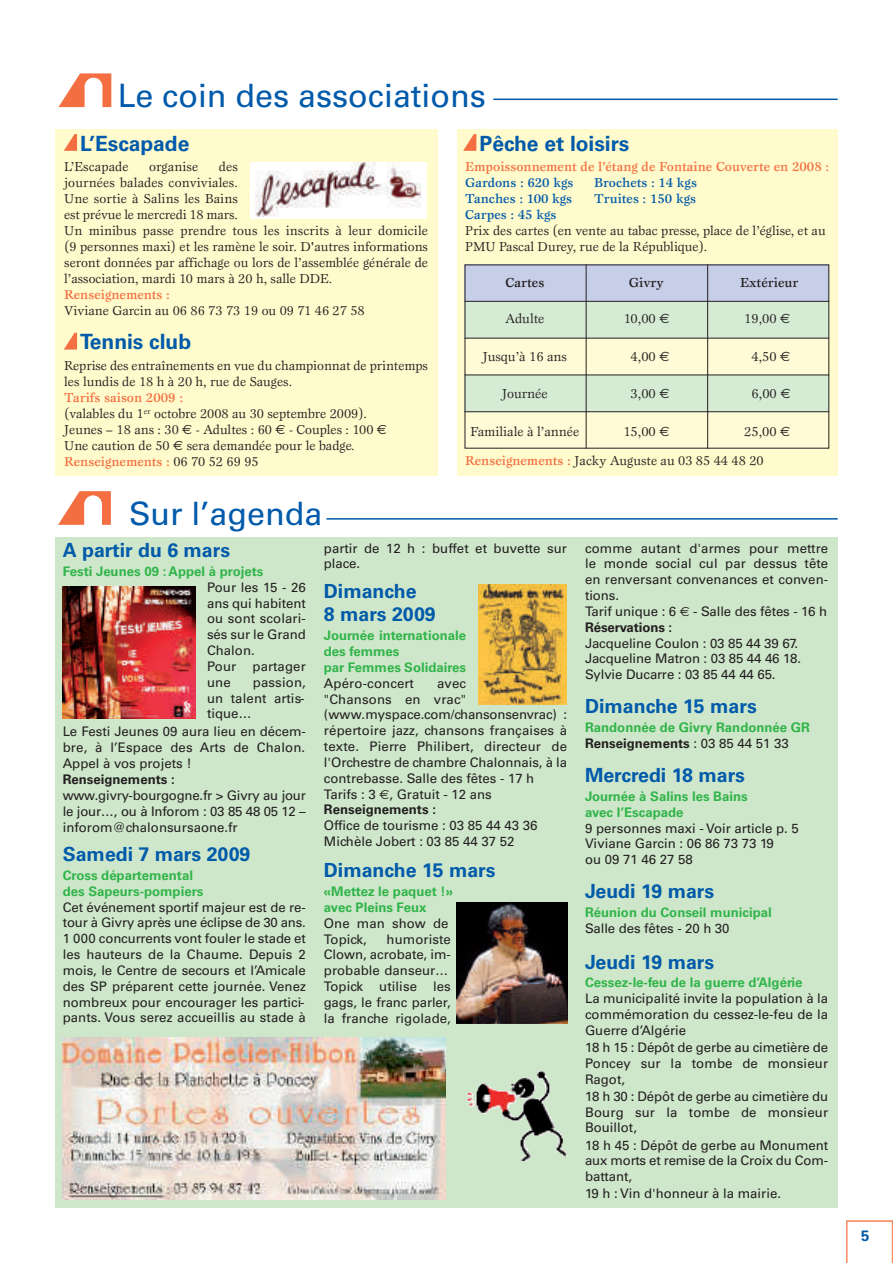
<style>
.page{position:relative;width:893px;height:1263px;background:#fff}
.page>*{position:absolute;margin:0;border:0;box-sizing:border-box;transform-origin:0 0}
.t1{font:32.25px "Univers";color:#015aaa}
.t2{font:700 21px "Univers";color:#015aaa}
.t3{font:700 19.5px/23.4px "Univers";color:#015aaa}
.t4{font:700 15px "Univers";color:#015aaa}
.t5{font:13.5px "Esprit";color:#231f20}
.t6{font:500 13.5px "Esprit";color:#231f20}
.t7{font:13.35px/16px "Esprit";color:#231f20}
.t8{font:500 13.35px "Esprit";color:#015aaa}
.t9{font:500 13.35px "Esprit";color:#f36f42}
.t10{font:13.2px/15.9px "Univers";color:#231f20}
.t11{font:700 13.2px/15.9px "Univers";color:#31b44a}
.t12{font:700 13.2px "Univers";color:#231f20}
.s1{font-family:"Euro Sans"}
.s2{font-weight:500;color:#f36f42}
.s3{font-weight:700}
.s4{color:#231f20}
.s5{font-weight:400;color:#231f20}
</style>
<div class="page">
<svg style="left:846px;top:1220px;width:47px;height:43px"></svg>
<div style="left:55px;top:129px;width:382px;height:346px;background:#fffbcc"></div>
<div style="left:457px;top:129px;width:381px;height:347px;background:#fffbcc"></div>
<svg style="left:64px;top:134px;width:13px;height:17px"></svg>
<svg style="left:463px;top:134px;width:13px;height:17px"></svg>
<svg style="left:64px;top:333px;width:13px;height:17px"></svg>
<hr style="left:493px;top:99px;width:345px;height:1px;background:#015aaa">
<div style="left:55px;top:537px;width:783px;height:671px;background:#cee7ca"></div>
<svg style="left:58px;top:491px;width:53px;height:34px"></svg>
<hr style="left:326px;top:518px;width:512px;height:2px;background:#015aaa">
<svg style="left:59px;top:73px;width:52px;height:34px"></svg>
<div style="left:250px;top:162px;width:177px;height:57px;background:#fff"></div>
<img style="left:255px;top:162px;width:166px;height:54px">
<div style="left:465px;top:265px;width:364px;height:36px;background:#c7cee8"></div>
<div style="left:465px;top:301px;width:364px;height:37px;background:#d6ebd4"></div>
<div style="left:465px;top:338px;width:364px;height:37px;background:#fffbd6"></div>
<div style="left:465px;top:375px;width:364px;height:37px;background:#d6ebd4"></div>
<div style="left:465px;top:412px;width:364px;height:37px;background:#fffbd6"></div>
<hr style="left:465px;top:301px;width:364px;height:1px;background:#231f20">
<hr style="left:465px;top:338px;width:364px;height:1px;background:#231f20">
<hr style="left:465px;top:375px;width:364px;height:1px;background:#231f20">
<hr style="left:465px;top:411px;width:364px;height:1px;background:#231f20">
<hr style="left:586px;top:265px;width:1px;height:184px;background:#231f20">
<hr style="left:707px;top:265px;width:1px;height:184px;background:#231f20">
<img style="left:63px;top:1037px;width:382px;height:162px">
<img style="left:63px;top:587px;width:132px;height:132px">
<img style="left:457px;top:903px;width:110px;height:121px">
<img style="left:478px;top:585px;width:88px;height:120px">
<img style="left:467px;top:1071px;width:100px;height:91px">
<h1 class="t1" style="left:118px;top:84px;width:370px">Le coin des associations</h1>
<h2 class="t2" style="left:80px;top:136px;width:111px">L’Escapade</h2>
<h2 class="t2" style="left:479px;top:136px;width:151px">Pêche et loisirs</h2>
<p class="t7" style="left:64px;top:160px;width:66px">L’Escapade</p>
<p class="t7" style="left:149px;top:160px;width:51px">organise</p>
<p class="t7" style="left:64px;top:160px;width:365px;text-indent:155px">des<br>journées balades conviviales.<br>Une sortie à Salins les Bains<br>est prévue le mercredi 18 mars.<br>Un minibus passe prendre tous les inscrits à leur domicile (9 personnes maxi) et les ramène le soir. D'autres informations seront données par affichage ou lors de l’assemblée générale de l’association, mardi 10 mars à 20 h, salle DDE.</p>
<p class="t9" style="left:64px;top:290px;width:107px">Renseignements :</p>
<p class="t7" style="left:64px;top:304px;width:302px">Viviane Garcin au 06 86 73 73 19 ou 09 71 46 27 58</p>
<p class="t9" style="left:465px;top:161px;width:365px">Empoissonnement de l’étang de Fontaine Couverte en 2008 :</p>
<p class="t8" style="left:465px;top:177px;width:110px">Gardons : 620 kgs</p>
<p class="t8" style="left:594px;top:177px;width:104px">Brochets : 14 kgs</p>
<p class="t8" style="left:465px;top:193px;width:108px">Tanches : 100 kgs</p>
<p class="t8" style="left:594px;top:193px;width:103px">Truites : 150 kgs</p>
<p class="t8" style="left:465px;top:209px;width:93px">Carpes : 45 kgs</p>
<p class="t7" style="left:465px;top:224px;width:362px">Prix des cartes (en vente au tabac presse, place de l’église, et au<br>PMU Pascal Durey, rue de la République).</p>
<p class="t6" style="left:505px;top:277px;width:40px">Cartes</p>
<p class="t6" style="left:629px;top:277px;width:36px">Givry</p>
<p class="t6" style="left:740px;top:277px;width:60px">Extérieur</p>
<p class="t5" style="left:505px;top:313px;width:41px">Adulte</p>
<p class="t5" style="left:624px;top:313px;width:47px">10,00 <span class="s1">€</span></p>
<p class="t5" style="left:744px;top:313px;width:48px">19,00 <span class="s1">€</span></p>
<p class="t5" style="left:483px;top:351px;width:86px">Jusqu’à 16 ans</p>
<p class="t5" style="left:631px;top:351px;width:40px">4,00 <span class="s1">€</span></p>
<p class="t5" style="left:751px;top:351px;width:40px">4,50 <span class="s1">€</span></p>
<p class="t5" style="left:502px;top:388px;width:47px">Journée</p>
<p class="t5" style="left:631px;top:388px;width:40px">3,00 <span class="s1">€</span></p>
<p class="t5" style="left:752px;top:388px;width:27px">6,00</p>
<p class="t5" style="left:470px;top:426px;width:110px">Familiale à l’année</p>
<p class="t5" style="left:623px;top:426px;width:48px">15,00 <span class="s1">€</span></p>
<p class="t5" style="left:744px;top:426px;width:48px">25,00 <span class="s1">€</span></p>
<h2 class="t2" style="left:80px;top:334px;width:113px">Tennis club</h2>
<p class="t7" style="left:64px;top:358px;width:365px">Reprise des entraînements en vue du championnat de printemps les lundis de 18 h à 20 h, rue de Sauges.</p>
<p class="t7" style="left:64px;top:390px;width:324px"><span class="s2">Tarifs saison 2009 :<br></span>(valables du 1<sup>er</sup> octobre 2008 au 30 septembre 2009).<br>Jeunes – 18 ans : 30 <span class="s1">€</span> - Adultes : 60 <span class="s1">€</span> - Couples : 100 <span class="s1">€ </span>Une caution de 50 <span class="s1">€</span> sera demandée pour le badge.<br><span class="s2">Renseignements :</span> 06 70 52 69 95</p>
<p class="t7" style="left:465px;top:454px;width:300px"><span class="s2">Renseignements :</span> Jacky Auguste au 03 85 44 48 20</p>
<h1 class="t1" style="left:129px;top:501px;width:195px">Sur l’agenda</h1>
<h3 class="t3" style="left:63px;top:540px;width:169px">A partir du 6 mars</h3>
<p class="t11" style="left:63px;top:564px;width:202px">Festi Jeunes 09 : Appel à projets</p>
<p class="t10" style="left:207px;top:580px;width:100px">Pour les 15 - 26 ans qui habitent ou sont scolari&shy;sés sur le Grand<br>Chalon.<br>Pour partager une</p>
<p class="t10" style="left:207px;top:675px;width:100px;text-align:justify;text-indent:46px">passion, un talent artis&shy;tique…</p>
<p class="t10" style="left:63px;top:725px;width:245px;text-align:justify">Le Festi Jeunes 09 aura lieu en décem&shy;bre, à l’Espace des Arts de Chalon.<br>Appel à vos projets !</p>
<p class="t12" style="left:63px;top:774px;width:114px">Renseignements :</p>
<p class="t10" style="left:63px;top:788px;width:245px;text-align:justify">www.givry-bourgogne.fr &gt; Givry au jour le jour…, ou à Inforom : 03 85 48 05 12 – inforom@chalonsursaone.fr</p>
<h3 class="t3" style="left:63px;top:844px;width:189px">Samedi 7 mars 2009</h3>
<p class="t11" style="left:63px;top:868px;width:142px">Cross départemental des Sapeurs-pompiers</p>
<p class="t10" style="left:63px;top:900px;width:245px;text-align:justify">Cet événement sportif majeur est de re&shy;tour à Givry après une éclipse de 30 ans.<br>1 000 concurrents vont fouler le stade et les hauteurs de la Chaume. Depuis 2 mois, le Centre de secours et l’Amicale des SP préparent cette journée. Venez nombreux pour encourager les partici&shy;pants. Vous serez accueillis au stade à</p>
<p class="t10" style="left:324px;top:541px;width:245px">partir de 12 h : buffet et buvette sur place.</p>
<h3 class="t3" style="left:324px;top:581px;width:113px">Dimanche<br>8 mars 2009</h3>
<p class="t11" style="left:324px;top:629px;width:144px">Journée internationale des femmes<br>par Femmes Solidaires</p>
<p class="t10" style="left:324px;top:676px;width:92px">Apéro-concert</p>
<p class="t10" style="left:324px;top:676px;width:245px;text-indent:113px">avec<br>"Chansons en vrac" (www.myspace.com/chansonsenvrac) : répertoire jazz, chansons françaises à texte. Pierre Philibert, directeur de l'Orchestre de chambre Chalonnais, à la contrebasse. Salle des fêtes - 17 h<br>Tarifs : 3 <span class="s1">€</span>, Gratuit - 12 ans<br><span class="s3">Renseignements :</span></p>
<p class="t10" style="left:324px;top:819px;width:215px">Office de tourisme : 03 85 44 43 36<br>Michèle Jobert : 03 85 44 37 52</p>
<h3 class="t3" style="left:324px;top:860px;width:173px">Dimanche 15 mars</h3>
<p class="t11" style="left:324px;top:884px;width:131px">«Mettez le paquet !» avec Pleins Feux</p>
<p class="t10" style="left:324px;top:916px;width:126px">One man show de<br>Topick,</p>
<p class="t10" style="left:324px;top:932px;width:128px;text-indent:63px">humoriste<br>Clown, acrobate, im&shy;probable danseur…<br>Topick utilise les gags, le franc parler, la franche rigolade,</p>
<p class="t10" style="left:585px;top:541px;width:245px">comme autant d'armes pour mettre le monde social cul par dessus tête en renversant convenances et conven&shy;tions.<br>Tarif unique : 6 <span class="s1">€</span> - Salle des fêtes - 16 h<br><span class="s3">Réservations :</span></p>
<p class="t10" style="left:585px;top:636px;width:218px">Jacqueline Coulon : 03 85 44 39 67.<br>Jacqueline Matron : 03 85 44 46 18.<br>Sylvie Ducarre : 03 85 44 44 65.</p>
<h3 class="t3" style="left:585px;top:696px;width:173px">Dimanche 15 mars</h3>
<p class="t11" style="left:585px;top:721px;width:226px">Randonnée de Givry Randonnée GR<br><span class="s4">Renseignements</span> <span class="s5">: 03 85 44 51 33</span></p>
<h3 class="t3" style="left:585px;top:765px;width:161px">Mercredi 18 mars</h3>
<p class="t11" style="left:585px;top:789px;width:164px">Journée à Salins les Bains avec l’Escapade</p>
<p class="t10" style="left:585px;top:821px;width:215px">9 personnes maxi - Voir article p. 5<br>Viviane Garcin : 06 86 73 73 19<br>ou 09 71 46 27 58</p>
<h3 class="t3" style="left:585px;top:881px;width:131px">Jeudi 19 mars</h3>
<p class="t11" style="left:585px;top:906px;width:188px">Réunion du Conseil municipal</p>
<p class="t10" style="left:585px;top:921px;width:146px">Salle des fêtes - 20 h 30</p>
<h3 class="t3" style="left:585px;top:952px;width:131px">Jeudi 19 mars</h3>
<p class="t11" style="left:585px;top:976px;width:219px">Cessez-le-feu de la guerre d’Algérie</p>
<p class="t10" style="left:585px;top:992px;width:245px;text-align:justify">La municipalité invite la population à la commémoration du cessez-le-feu de la Guerre d’Algérie</p>
<p class="t10" style="left:585px;top:1040px;width:245px;text-align:justify">18 h 15 : Dépôt de gerbe au cimetière de Poncey sur la tombe de monsieur Ragot,</p>
<p class="t10" style="left:585px;top:1089px;width:245px;text-align:justify">18 h 30 : Dépôt de gerbe au cimetière du Bourg sur la tombe de monsieur Bouillot,</p>
<p class="t10" style="left:585px;top:1138px;width:245px;text-align:justify">18 h 45 : Dépôt de gerbe au Monument aux morts et remise de la Croix du Com&shy;battant,</p>
<p class="t10" style="left:585px;top:1187px;width:197px">19 h : Vin d'honneur à la mairie.</p>
<p class="t4" style="left:861px;top:1230px;width:10px">5</p>
</div>
